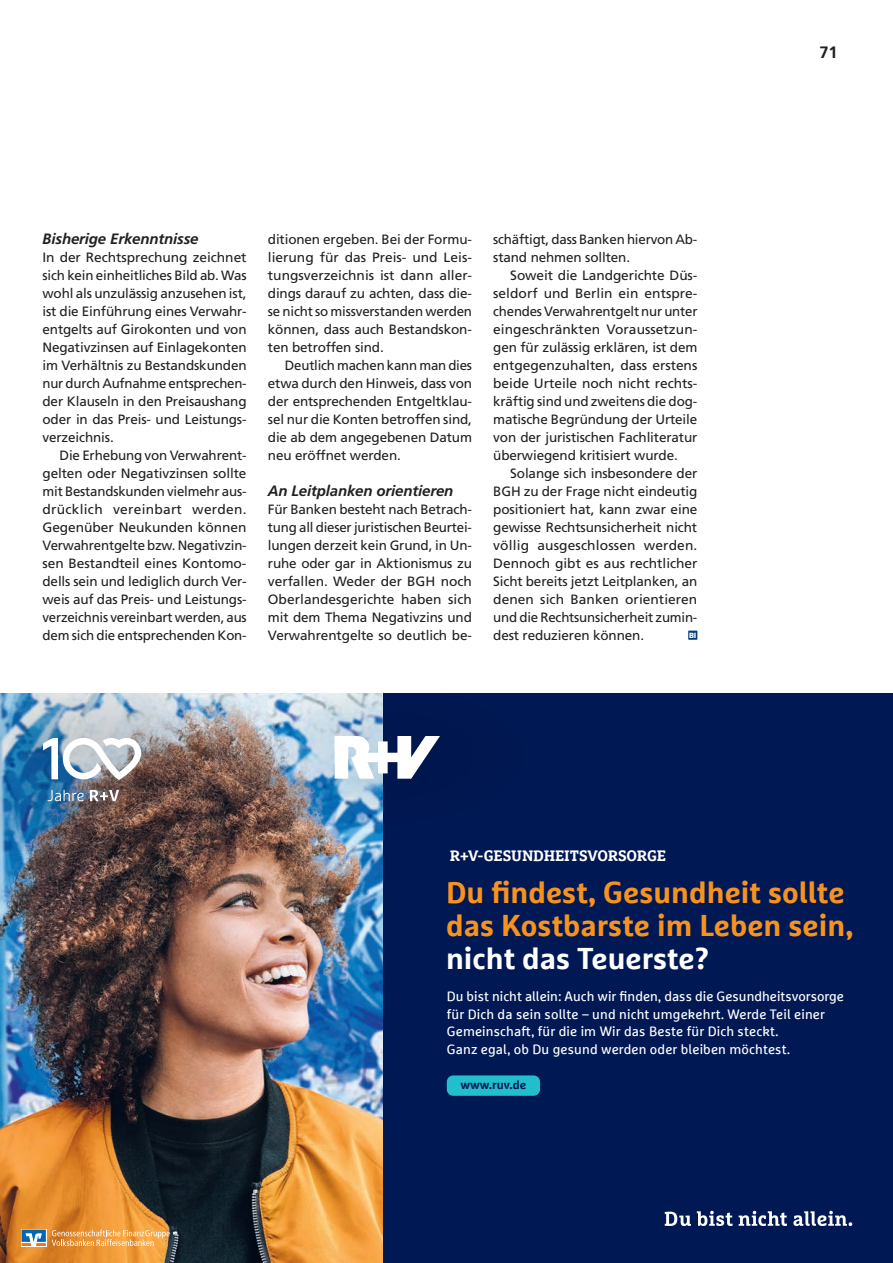
<style>
.page{position:relative;width:893px;height:1263px;background:#fff}
.page>*{position:absolute;margin:0;border:0;box-sizing:border-box;transform-origin:0 0}
.t1{font:700 30px/33px "Marselisfor Ru V";color:#f7931d}
.t2{font:700 30px "Marselisfor Ru V";color:#fff}
.t3{font:700 16.5px "Frutiger LT Std";color:#231f20}
.t4{font:italic 700 15px "Frutiger LT Std";letter-spacing:-.01em;color:#231f20}
.t5{font:700 15px "Marselisfor Ru V Slab";letter-spacing:-.01em;color:#fff}
.t6{font:13.5px/18px "Frutiger LT Std";letter-spacing:-.01em;color:#231f20;text-align:justify}
.t7{font:13.5px/17.5px "Marselisfor Ru V";letter-spacing:.01em;color:#fff}
.t8{font:700 12px "Marselisfor Ru V";color:#001954}
.t9{font:900 7.5px "Frutiger LT Std";color:#fff}
</style>
<div class="page">
<div style="left:383px;top:694px;width:510px;height:569px;background:#001954"></div>
<img style="left:0;top:694px;width:383px;height:569px">
<div style="left:447px;top:1075px;width:93px;height:21px;background:#21bece;border-radius:6px"></div>
<div style="left:0;top:694px;width:216px;height:182px;background:#231f20;opacity:.36"></div>
<svg style="left:48px;top:790px;width:36px;height:11px"></svg>
<svg style="left:90px;top:790px;width:29px;height:11px"></svg>
<svg style="left:43px;top:738px;width:98px;height:42px"></svg>
<img style="left:242px;top:694px;width:198px;height:136px">
<svg style="left:52px;top:1229px;width:118px;height:17px"></svg>
<svg style="left:21px;top:1229px;width:1px;height:17px"></svg>
<svg style="left:22px;top:1229px;width:24px;height:17px"></svg>
<svg style="left:665px;top:1212px;width:26px;height:14px"></svg>
<svg style="left:697px;top:1211px;width:35px;height:15px"></svg>
<svg style="left:739px;top:1211px;width:48px;height:15px"></svg>
<svg style="left:793px;top:1211px;width:59px;height:15px"></svg>
<div style="left:688px;top:631px;width:9px;height:9px;background:#013e79"></div>
<p class="t4" style="left:43px;top:230px;width:158px">Bisherige Erkenntnisse</p>
<p class="t6" style="left:43px;top:248px;width:206px">In der Rechtsprechung zeichnet sich kein einheitliches Bild ab. Was wohl als unzulässig anzusehen ist, ist die Einführung eines Verwahr&shy;entgelts auf Girokonten und von Negativzinsen auf Einlagekonten im Verhältnis zu Bestandskunden nur durch Aufnahme entsprechen&shy;der Klauseln in den Preisaushang oder in das Preis- und Leistungs&shy;verzeichnis.</p>
<p class="t6" style="left:43px;top:446px;width:206px;text-indent:17px">Die Erhebung von Verwahrent&shy;gelten oder Negativzinsen sollte mit Bestandskunden vielmehr aus&shy;drücklich vereinbart werden.<br>Gegenüber Neukunden können Verwahrentgelte bzw. Negativzin&shy;sen Bestandteil eines Kontomo&shy;dells sein und lediglich durch Ver&shy;weis auf das Preis- und Leistungs&shy;verzeichnis vereinbart werden, aus dem sich die entsprechenden Kon-</p>
<p class="t6" style="left:268px;top:230px;width:206px">ditionen ergeben. Bei der Formu&shy;lierung für das Preis- und Leis&shy;tungsverzeichnis ist dann aller&shy;dings darauf zu achten, dass die&shy;se nicht so missverstanden werden können, dass auch Bestandskon&shy;ten betroffen sind.</p>
<p class="t6" style="left:268px;top:356px;width:206px;text-indent:17px">Deutlich machen kann man dies etwa durch den Hinweis, dass von der entsprechenden Entgeltklau&shy;sel nur die Konten betroffen sind, die ab dem angegebenen Datum neu eröffnet werden.</p>
<p class="t4" style="left:268px;top:482px;width:187px">An Leitplanken orientieren</p>
<p class="t6" style="left:268px;top:500px;width:206px">Für Banken besteht nach Betrach&shy;tung all dieser juristischen Beurtei&shy;lungen derzeit kein Grund, in Un&shy;ruhe oder gar in Aktionismus zu verfallen. Weder der BGH noch Oberlandesgerichte haben sich mit dem Thema Negativzins und Verwahrentgelte so deutlich be-</p>
<p class="t6" style="left:493px;top:230px;width:206px">schäftigt, dass Banken hiervon Ab&shy;stand nehmen sollten.</p>
<p class="t6" style="left:493px;top:266px;width:206px;text-indent:17px">Soweit die Landgerichte Düs&shy;seldorf und Berlin ein entspre&shy;chendes Verwahrentgelt nur unter eingeschränkten Voraussetzun&shy;gen für zulässig erklären, ist dem entgegenzuhalten, dass erstens beide Urteile noch nicht rechts&shy;kräftig sind und zweitens die dog&shy;matische Begründung der Urteile von der juristischen Fachliteratur überwiegend kritisiert wurde.</p>
<p class="t6" style="left:493px;top:464px;width:206px;text-indent:17px">Solange sich insbesondere der BGH zu der Frage nicht eindeutig positioniert hat, kann zwar eine gewisse Rechtsunsicherheit nicht völlig ausgeschlossen werden.<br>Dennoch gibt es aus rechtlicher Sicht bereits jetzt Leitplanken, an denen sich Banken orientieren und die Rechtsunsicherheit zumin&shy;dest reduzieren können.</p>
<p class="t9" style="left:689px;top:630px;width:9px">BI</p>
<p class="t3" style="left:819px;top:43px;width:20px">71</p>
<p class="t5" style="left:450px;top:846px;width:218px">R+V-GESUNDHEITSVORSORGE</p>
<h1 class="t1" style="left:446px;top:875px;width:409px">Du findest, Gesundheit sollte das Kostbarste im Leben sein,</h1>
<h1 class="t2" style="left:446px;top:939px;width:265px">nicht das Teuerste?</h1>
<p class="t7" style="left:447px;top:987px;width:399px">Du bist nicht allein: Auch wir finden, dass die Gesundheitsvorsorge für Dich da sein sollte – und nicht umgekehrt. Werde Teil einer Gemeinschaft, für die im Wir das Beste für Dich steckt.<br>Ganz egal, ob Du gesund werden oder bleiben möchtest.</p>
<p class="t8" style="left:460px;top:1077px;width:67px">www.ruv.de</p>
</div>
